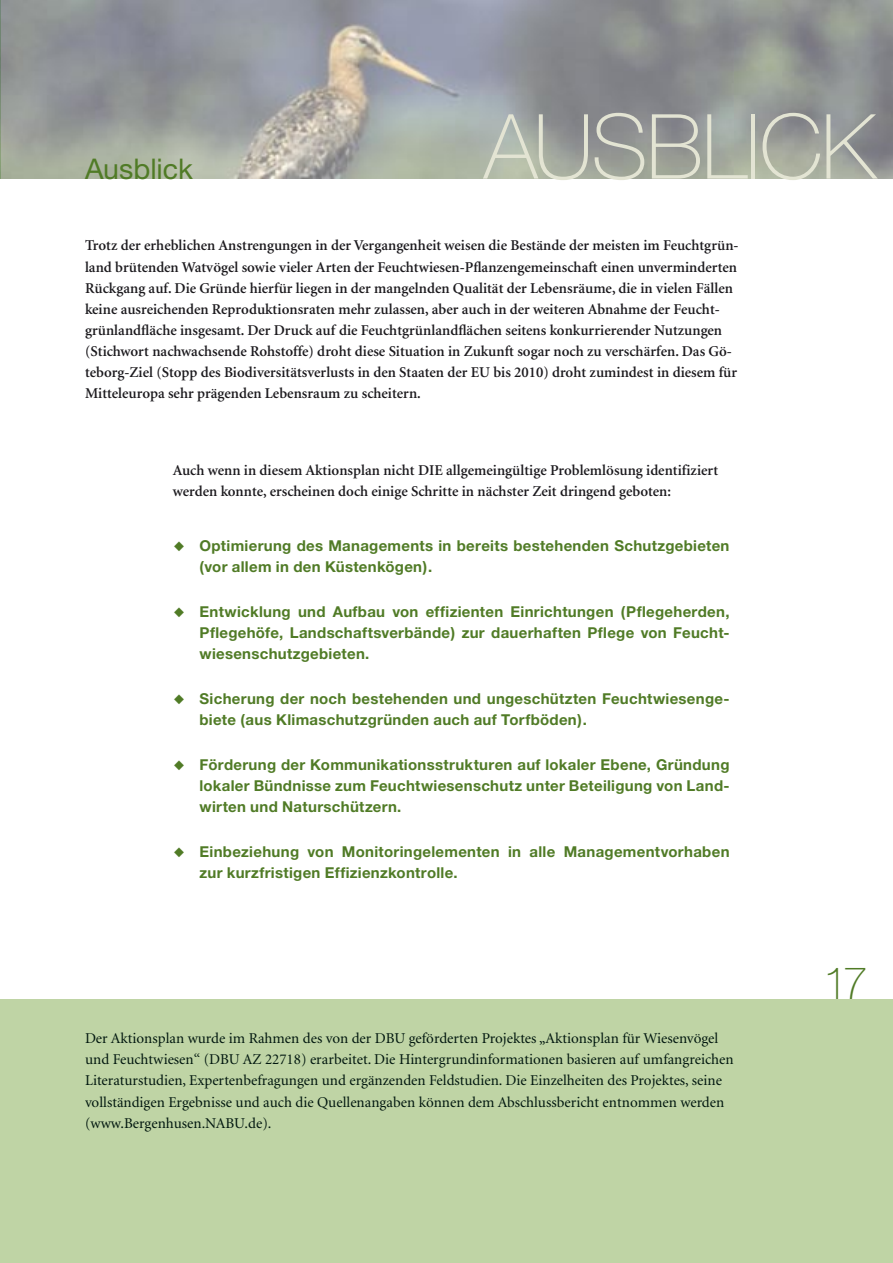
<style>
.page{position:relative;width:893px;height:1263px;background:#fff}
.page>*{position:absolute;margin:0;border:0;box-sizing:border-box;transform-origin:0 0}
.t1{font:100 90px "Helvetica Neue";letter-spacing:-.02em;color:#e3e4d3}
.t2{font:100 45px "Helvetica Neue";color:#507b26}
.t3{font:28.5px "Helvetica Neue";color:#507b26}
.t4{font:600 15px/21px "Minion";color:#1b191d}
.t5{font:700 15px/21px "Helvetica Neue";letter-spacing:.02em;color:#507b26}
.t6{font:15px/21px "Minion";color:#00160e}
</style>
<div class="page">
<div style="left:0;top:999px;width:893px;height:264px;background:#bfd4a5"></div>
<img style="left:0;top:0;width:893px;height:179px">
<h3 class="t3" style="left:85px;top:151px;width:109px">Ausblick</h3>
<h1 class="t1" style="left:484px;top:97px;width:393px">AUSBLICK</h1>
<p class="t4" style="left:85px;top:236px;width:655px">Trotz der erheblichen Anstrengungen in der Vergangenheit weisen die Bestände der meisten im Feuchtgrün&shy;land brütenden Watvögel sowie vieler Arten der Feuchtwiesen-Pflanzengemeinschaft einen unverminderten Rückgang auf. Die Gründe hierfür liegen in der mangelnden Qualität der Lebensräume, die in vielen Fällen keine ausreichenden Reproduktionsraten mehr zulassen, aber auch in der weiteren Abnahme der Feucht&shy;grünlandfläche insgesamt. Der Druck auf die Feuchtgrünlandflächen seitens konkurrierender Nutzungen (Stichwort nachwachsende Rohstoffe) droht diese Situation in Zukunft sogar noch zu verschärfen. Das Gö&shy;teborg-Ziel (Stopp des Biodiversitätsverlusts in den Staaten der EU bis 2010) droht zumindest in diesem für Mitteleuropa sehr prägenden Lebensraum zu scheitern.</p>
<p class="t4" style="left:173px;top:460px;width:547px">Auch wenn in diesem Aktionsplan nicht DIE allgemeingültige Problemlösung identifiziert werden konnte, erscheinen doch einige Schritte in nächster Zeit dringend geboten:</p>
<p class="t5" style="left:199px;top:535px;width:531px;text-indent:-26px">◆ Optimierung des Managements in bereits bestehenden Schutzgebieten (vor allem in den Küstenkögen).</p>
<p class="t5" style="left:199px;top:601px;width:532px;text-align:justify;text-indent:-26px">◆ Entwicklung und Aufbau von effizienten Einrichtungen (Pflegeherden, Pflegehöfe, Landschaftsverbände) zur dauerhaften Pflege von Feucht&shy;wiesenschutzgebieten.</p>
<p class="t5" style="left:199px;top:688px;width:532px;text-indent:-26px">◆ Sicherung der noch bestehenden und ungeschützten Feuchtwiesenge&shy;biete (aus Klimaschutzgründen auch auf Torfböden).</p>
<p class="t5" style="left:199px;top:754px;width:532px;text-align:justify;text-indent:-26px">◆ Förderung der Kommunikationsstrukturen auf lokaler Ebene, Gründung lokaler Bündnisse zum Feuchtwiesenschutz unter Beteiligung von Land&shy;wirten und Naturschützern.</p>
<p class="t5" style="left:199px;top:841px;width:532px;text-indent:-26px">◆ Einbeziehung von Monitoringelementen in alle Managementvorhaben zur kurzfristigen Effizienzkontrolle.</p>
<p class="t6" style="left:85px;top:1029px;width:650px">Der Aktionsplan wurde im Rahmen des von der DBU geförderten Projektes „Aktionsplan für Wiesenvögel und Feuchtwiesen“ (DBU AZ 22718) erarbeitet. Die Hintergrundinformationen basieren auf umfangreichen Literaturstudien, Expertenbefragungen und ergänzenden Feldstudien. Die Einzelheiten des Projektes, seine vollständigen Ergebnisse und auch die Quellenangaben können dem Abschlussbericht entnommen werden (www.Bergenhusen.NABU.de).</p>
<h2 class="t2" style="left:823px;top:958px;width:46px">17</h2>
</div>
